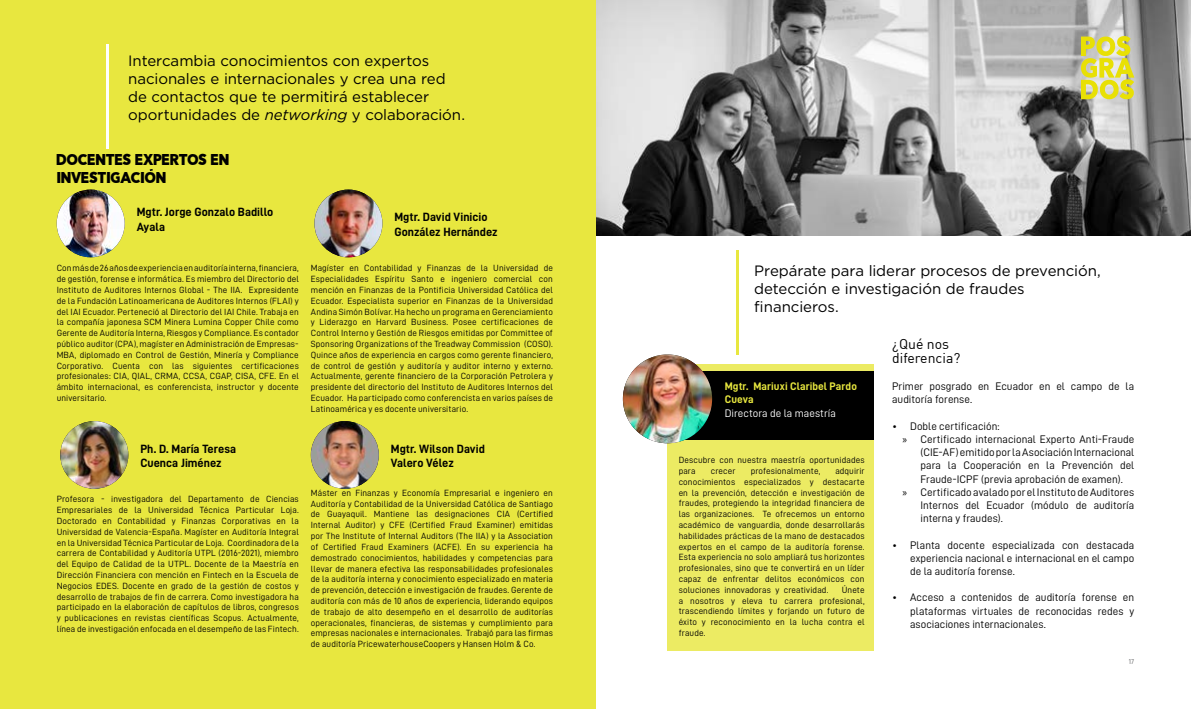
<style>
.page{position:relative;width:1191px;height:709px;background:#fff}
.page>*{position:absolute;margin:0;border:0;box-sizing:border-box;transform-origin:0 0}
.t1{font:15px/18px "Gotham";letter-spacing:-.005em;color:#000}
.t2{font:15px/18px "Sovereign";color:#000}
.t3{font:14px/14px "DIN";color:#000}
.t4{font:12px/14.4px "D DIN Bold";color:#000}
.t5{font:11px/13.2px "D DIN";color:#000;text-align:justify}
.t6{font:11px/13.2px "D DIN Bold";letter-spacing:.005em;color:#e8e73f}
.t7{font:11px "D DIN";letter-spacing:.005em;color:#fff}
.t8{font:9px/10.8px "D DIN";letter-spacing:.01em;color:#000;text-align:justify}
.t9{font:7px "D DIN";color:#5f6062}
.s1{font-style:italic}
.s2{font-family:"Myriad Pro"}
</style>
<div class="page">
<img style="left:595px;top:0;width:596px;height:235px">
<div style="left:0;top:0;width:595px;height:709px;background:#e8e73f"></div>
<hr style="left:106px;top:44px;width:3px;height:105px;background:#fff">
<hr style="left:736px;top:249px;width:2px;height:105px;background:#e8e73f">
<img style="left:60px;top:421px;width:68px;height:68px;border-radius:34px">
<img style="left:314px;top:190px;width:68px;height:67px;border-radius:34px">
<img style="left:57px;top:190px;width:68px;height:67px;border-radius:34px">
<img style="left:311px;top:421px;width:68px;height:68px;border-radius:34px">
<div style="left:667px;top:364px;width:207px;height:286px;background:#eceb63"></div>
<div style="left:667px;top:371px;width:207px;height:69px;background:#000"></div>
<img style="left:623px;top:354px;width:89px;height:89px;border-radius:44px">
<svg style="left:1081px;top:36px;width:53px;height:63px;background:#ded961"></svg>
<h1 class="t1" style="left:128px;top:52px;width:338px">Intercambia conocimientos con expertos nacionales e internacionales y crea una red de contactos que te permitirá establecer oportunidades de <span class="s1">networking</span> y colaboración.</h1>
<h1 class="t2" style="left:57px;top:152px;width:175px">DOCENTES EXPERTOS EN<br>INVESTIGACION</h1>
<h3 class="t4" style="left:137px;top:205px;width:138px">Mgtr. Jorge Gonzalo Badillo<br>Ayala</h3>
<h3 class="t4" style="left:394px;top:210px;width:105px">Mgtr. David Vinicio<br>González Hernández</h3>
<p class="t8" style="left:57px;top:263px;width:244px">Con más de 26 años de experiencia en auditoría interna, financiera, de gestión, forense e informática. Es miembro del Directorio del Instituto de Auditores Internos Global - The IIA. Expresidente de la Fundación Latinoamericana de Auditores Internos (FLAI) y del IAI Ecuador. Perteneció al Directorio del IAI Chile. Trabaja en la compañía japonesa SCM Minera Lumina Copper Chile como Gerente de Auditoría Interna, Riesgos y Compliance. Es contador público auditor (CPA), magíster en Administración de Empresas-MBA, diplomado en Control de Gestión, Minería y Compliance Corporativo. Cuenta con las siguientes certificaciones profesionales: CIA, QIAL, CRMA, CCSA, CGAP, CISA, CFE. En el ámbito internacional, es conferencista, instructor y docente universitario.</p>
<p class="t8" style="left:311px;top:263px;width:244px">Magíster en Contabilidad y Finanzas de la Universidad de Especialidades Espíritu Santo e ingeniero comercial con mención en Finanzas de la Pontificia Universidad Católica del Ecuador. Especialista superior en Finanzas de la Universidad Andina Simón Bolívar. Ha hecho un programa en Gerenciamiento y Liderazgo en Harvard Business. Posee certificaciones de Control Interno y Gestión de Riesgos emitidas por Committee of Sponsoring Organizations of the Treadway Commission (COSO).<br>Quince años de experiencia en cargos como gerente financiero, de control de gestión y auditoría y auditor interno y externo.<br>Actualmente, gerente financiero de la Corporación Petrolera y presidente del directorio del Instituto de Auditores Internos del Ecuador. Ha participado como conferencista en varios países de Latinoamérica y es docente universitario.</p>
<h3 class="t4" style="left:140px;top:441px;width:97px">Ph. D. María Teresa<br>Cuenca Jiménez</h3>
<p class="t8" style="left:57px;top:494px;width:244px">Profesora - investigadora del Departamento de Ciencias Empresariales de la Universidad Técnica Particular Loja.<br>Doctorado en Contabilidad y Finanzas Corporativas en la Universidad de Valencia-España. Magíster en Auditoría Integral en la Universidad Técnica Particular de Loja. Coordinadora de la carrera de Contabilidad y Auditoría UTPL (2016-2021), miembro del Equipo de Calidad de la UTPL. Docente de la Maestría en Dirección Financiera con mención en Fintech en la Escuela de Negocios EDES. Docente en grado de la gestión de costos y desarrollo de trabajos de fin de carrera. Como investigadora ha participado en la elaboración de capítulos de libros, congresos y publicaciones en revistas científicas Scopus. Actualmente, línea de investigación enfocada en el desempeño de las Fintech.</p>
<h3 class="t4" style="left:391px;top:441px;width:96px">Mgtr. Wilson David<br>Valero Vélez</h3>
<p class="t8" style="left:311px;top:487px;width:244px">Máster en Finanzas y Economía Empresarial e ingeniero en Auditoría y Contabilidad de la Universidad Católica de Santiago de Guayaquil. Mantiene las designaciones CIA (Certified Internal Auditor) y CFE (Certified Fraud Examiner) emitidas por The Institute of Internal Auditors (The IIA) y la Association of Certified Fraud Examiners (ACFE). En su experiencia ha demostrado conocimientos, habilidades y competencias para llevar de manera efectiva las responsabilidades profesionales de la auditoría interna y conocimiento especializado en materia de prevención, detección e investigación de fraudes. Gerente de auditoría con más de 10 años de experiencia, liderando equipos de trabajo de alto desempeño en el desarrollo de auditorías operacionales, financieras, de sistemas y cumplimiento para empresas nacionales e internacionales. Trabajó para las firmas de auditoría PricewaterhouseCoopers y Hansen Holm &amp; Co.</p>
<h1 class="t1" style="left:754px;top:261px;width:348px">Prepárate para liderar procesos de prevención, detección e investigación de fraudes financieros.</h1>
<p class="t6" style="left:725px;top:379px;width:134px">Mgtr. Mariuxi Claribel Pardo<br>Cueva</p>
<p class="t7" style="left:725px;top:407px;width:113px">Directora de la maestría</p>
<p class="t8" style="left:678px;top:454px;width:187px">Descubre con nuestra maestría oportunidades para</p>
<p class="t8" style="left:678px;top:465px;width:187px;text-indent:157px">adquirir conocimientos especializados y destacarte en la prevención, detección e investigación de fraudes, protegiendo la integridad financiera de las organizaciones. Te ofrecemos un entorno académico de vanguardia, donde desarrollarás habilidades prácticas de la mano de destacados expertos en el campo de la auditoría forense.<br>Esta experiencia no solo ampliará tus horizontes profesionales, sino que te convertirá en un líder capaz de enfrentar delitos económicos con soluciones innovadoras y creatividad.</p>
<p class="t8" style="left:711px;top:465px;width:26px">crecer</p>
<p class="t8" style="left:750px;top:465px;width:71px">profesionalmente,</p>
<p class="t8" style="left:678px;top:584px;width:187px;text-indent:163px">Únete a nosotros y eleva tu carrera profesional, trascendiendo límites y forjando un futuro de éxito y reconocimiento en la lucha contra el fraude.</p>
<h2 class="t3" style="left:892px;top:337px;width:70px">¿Qué nos diferencia?</h2>
<p class="t5" style="left:892px;top:379px;width:244px">Primer posgrado en Ecuador en el campo de la auditoría forense.</p>
<p class="t5" style="left:892px;top:419px;width:109px">• Doble certificación:</p>
<p class="t5" style="left:902px;top:432px;width:233px"><span class="s2">»</span> Certificado internacional Experto Anti-Fraude</p>
<p class="t5" style="left:920px;top:445px;width:215px">(CIE-AF) emitido por la Asociación Internacional</p>
<p class="t5" style="left:920px;top:459px;width:215px">para la Cooperación en la Prevención del</p>
<p class="t5" style="left:920px;top:472px;width:204px">Fraude-ICPF (previa aprobación de examen).</p>
<p class="t5" style="left:902px;top:485px;width:233px"><span class="s2">»</span> Certificado avalado por el Instituto de Auditores</p>
<p class="t5" style="left:920px;top:498px;width:215px">Internos del Ecuador (módulo de auditoría</p>
<p class="t5" style="left:920px;top:511px;width:84px">interna y fraudes).</p>
<p class="t5" style="left:910px;top:538px;width:226px;text-indent:-18px">• Planta docente especializada con destacada experiencia nacional e internacional en el campo de la auditoría forense.</p>
<p class="t5" style="left:910px;top:591px;width:226px;text-indent:-18px">• Acceso a contenidos de auditoría forense en plataformas virtuales de reconocidas redes y asociaciones internacionales.</p>
<p class="t9" style="left:1128px;top:657px;width:7px">17</p>
</div>
